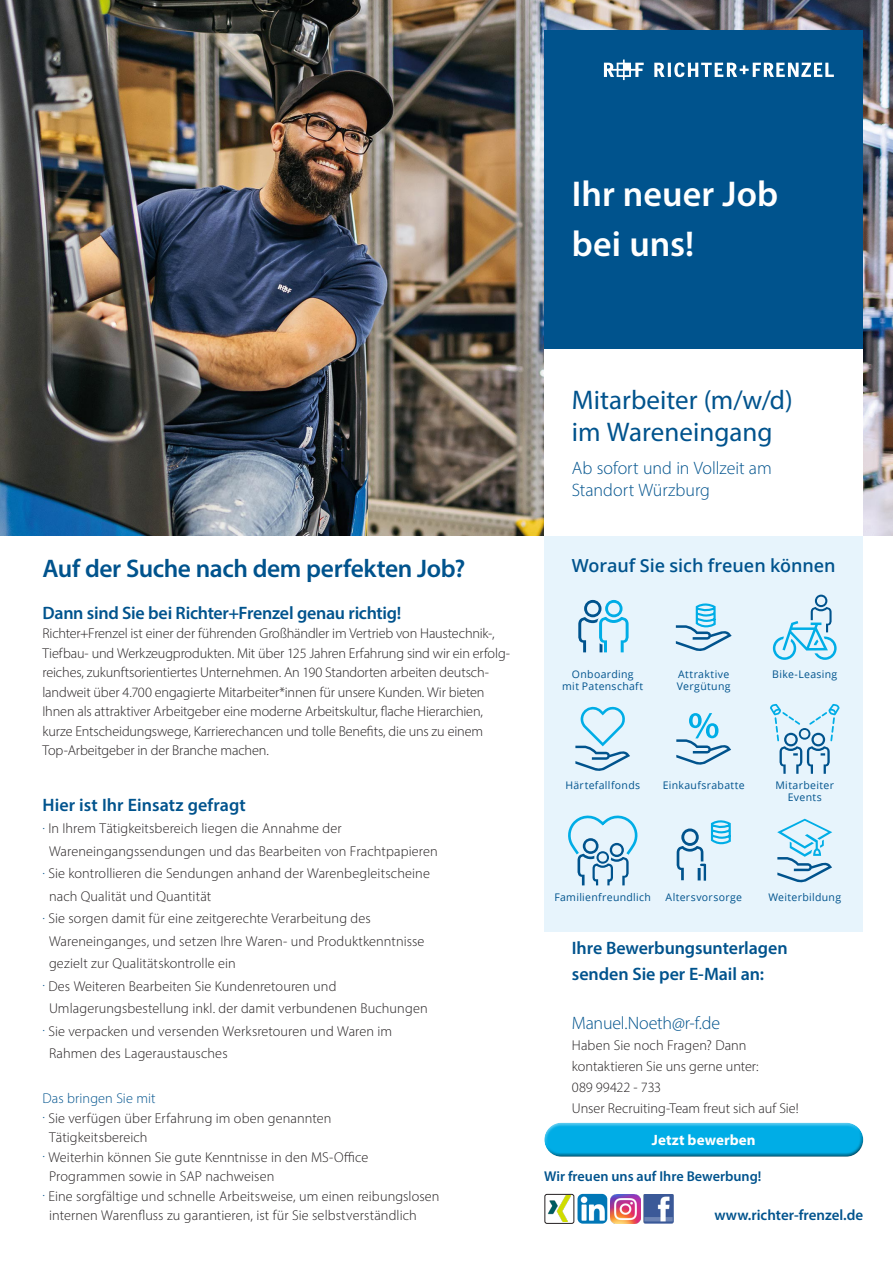
<style>
.page{position:relative;width:893px;height:1263px;background:#fff}
.page>*{position:absolute;margin:0;border:0;box-sizing:border-box;transform-origin:0 0}
.t1{font:600 36px "Myriad Pro";color:#fff}
.t2{font:27px/32.4px "Myriad Pro";color:#00538d}
.t3{font:600 25.5px "Myriad Pro";letter-spacing:-.015em;color:#00538d}
.t4{font:600 18px "Myriad Pro";letter-spacing:-.005em;color:#00538d}
.t5{font:300 18px/21.6px "Myriad Pro";letter-spacing:-.005em;color:#00538d}
.t6{font:600 18px "Open Sans";letter-spacing:-.005em;color:#00538d}
.t7{font:600 15px "Myriad Pro";color:#00538d}
.t8{font:700 15px "Myriad Pro";letter-spacing:.01em;color:#fff}
.t9{font:300 14.25px "Myriad Pro";letter-spacing:.005em;color:#231f20}
.t10{font:300 14.25px/19.5px "Myriad Pro";letter-spacing:-.015em;color:#231f20}
.t11{font:600 14.25px "Myriad Pro";color:#00538d}
.t12{font:300 14.25px "Myriad Pro";letter-spacing:.01em;color:#00538d}
.t13{font:10.5px/12px "Open Sans";letter-spacing:.03em;color:#00538d;text-align:center}
</style>
<div class="page">
<img style="left:0;top:0;width:893px;height:536px">
<div style="left:544px;top:536px;width:319px;height:395px;background:#e7f4fc"></div>
<div style="left:544px;top:349px;width:319px;height:187px;background:#fff"></div>
<div style="left:544px;top:30px;width:319px;height:319px;background:#00538d"></div>
<div style="left:539px;top:1118px;width:325px;height:32px;background:#fff;opacity:.75"></div>
<div style="left:543px;top:1129px;width:321px;height:28px;background:#231f20;opacity:.75"></div>
<svg style="left:578px;top:600px;width:51px;height:52px"></svg>
<svg style="left:575px;top:706px;width:55px;height:65px"></svg>
<svg style="left:568px;top:815px;width:69px;height:71px"></svg>
<svg style="left:676px;top:603px;width:56px;height:48px"></svg>
<svg style="left:676px;top:713px;width:55px;height:52px"></svg>
<svg style="left:676px;top:820px;width:55px;height:61px"></svg>
<svg style="left:773px;top:595px;width:64px;height:65px"></svg>
<svg style="left:770px;top:704px;width:70px;height:70px"></svg>
<svg style="left:777px;top:819px;width:55px;height:64px"></svg>
<svg style="left:654px;top:62px;width:180px;height:15px"></svg>
<svg style="left:604px;top:60px;width:40px;height:20px"></svg>
<img style="left:547px;top:1196px;width:24px;height:26px">
<div style="left:544px;top:1194px;width:30px;height:30px;border:1px solid #231f20;border-radius:2px"></div>
<img style="left:577px;top:1194px;width:30px;height:30px">
<img style="left:611px;top:1194px;width:29px;height:30px">
<img style="left:644px;top:1194px;width:29px;height:30px">
<p class="t1" style="left:572px;top:171px;width:208px">Ihr neuer Job</p>
<p class="t1" style="left:572px;top:220px;width:124px">bei uns!</p>
<p class="t3" style="left:43px;top:553px;width:424px">Auf der Suche nach dem perfekten Job?</p>
<p class="t4" style="left:43px;top:601px;width:360px">Dann sind Sie bei Richter+Frenzel genau richtig!</p>
<p class="t10" style="left:43px;top:623px;width:469px">Richter+Frenzel ist einer der führenden Großhändler im Vertrieb von Haustechnik-, Tiefbau- und Werkzeugprodukten. Mit über 125 Jahren Erfahrung sind wir ein erfolg&shy;reiches, zukunftsorientiertes Unternehmen. An 190 Standorten arbeiten deutsch&shy;landweit über 4.700 engagierte Mitarbeiter*innen für unsere Kunden. Wir bieten Ihnen als attraktiver Arbeitgeber eine moderne Arbeitskultur, flache Hierarchien, kurze Entscheidungswege, Karrierechancen und tolle Benefits, die uns zu einem Top-Arbeitgeber in der Branche machen.</p>
<p class="t4" style="left:43px;top:793px;width:205px">Hier ist Ihr Einsatz gefragt</p>
<p class="t9" style="left:43px;top:820px;width:301px"><sup>.</sup> In Ihrem Tätigkeitsbereich liegen die Annahme der</p>
<p class="t9" style="left:49px;top:842px;width:390px">Wareneingangssendungen und das Bearbeiten von Frachtpapieren</p>
<p class="t9" style="left:43px;top:865px;width:389px"><sup>.</sup> Sie kontrollieren die Sendungen anhand der Warenbegleitscheine</p>
<p class="t9" style="left:49px;top:887px;width:164px">nach Qualität und Quantität</p>
<p class="t9" style="left:43px;top:910px;width:330px"><sup>.</sup> Sie sorgen damit für eine zeitgerechte Verarbeitung des</p>
<p class="t9" style="left:49px;top:932px;width:377px">Wareneinganges, und setzen Ihre Waren- und Produktkenntnisse</p>
<p class="t9" style="left:49px;top:955px;width:188px">gezielt zur Qualitätskontrolle ein</p>
<p class="t9" style="left:43px;top:977px;width:295px"><sup>.</sup> Des Weiteren Bearbeiten Sie Kundenretouren und</p>
<p class="t9" style="left:49px;top:1000px;width:380px">Umlagerungsbestellung inkl. der damit verbundenen Buchungen</p>
<p class="t9" style="left:43px;top:1022px;width:351px"><sup>.</sup> Sie verpacken und versenden Werksretouren und Waren im</p>
<p class="t9" style="left:49px;top:1045px;width:180px">Rahmen des Lageraustausches</p>
<p class="t12" style="left:43px;top:1090px;width:115px">Das bringen Sie mit</p>
<p class="t9" style="left:43px;top:1109px;width:290px"><sup>.</sup> Sie verfügen über Erfahrung im oben genannten</p>
<p class="t9" style="left:49px;top:1129px;width:100px">Tätigkeitsbereich</p>
<p class="t9" style="left:43px;top:1148px;width:327px"><sup>.</sup> Weiterhin können Sie gute Kenntnisse in den MS-Office</p>
<p class="t9" style="left:49px;top:1168px;width:227px">Programmen sowie in SAP nachweisen</p>
<p class="t9" style="left:43px;top:1187px;width:399px"><sup>.</sup> Eine sorgfältige und schnelle Arbeitsweise, um einen reibungslosen</p>
<p class="t9" style="left:49px;top:1207px;width:369px">internen Warenfluss zu garantieren, ist für Sie selbstverständlich</p>
<p class="t2" style="left:572px;top:383px;width:222px">Mitarbeiter (m/w/d) im Wareneingang</p>
<p class="t5" style="left:572px;top:457px;width:201px">Ab sofort und in Vollzeit am<br>Standort Würzburg</p>
<p class="t6" style="left:572px;top:553px;width:265px">Worauf Sie sich freuen können</p>
<p class="t13" style="left:572px;top:668px;width:63px">Onboarding</p>
<p class="t13" style="left:772px;top:668px;width:66px">Bike-Leasing</p>
<p class="t13" style="left:562px;top:680px;width:83px">mit Patenschaft</p>
<p class="t13" style="left:678px;top:668px;width:53px">Attraktive</p>
<p class="t13" style="left:677px;top:680px;width:55px">Vergütung</p>
<p class="t13" style="left:565px;top:779px;width:76px">Härtefallfonds</p>
<p class="t13" style="left:663px;top:779px;width:84px">Einkaufsrabatte</p>
<p class="t13" style="left:775px;top:779px;width:60px">Mitarbeiter<br>Events</p>
<p class="t13" style="left:555px;top:891px;width:98px">Familienfreundlich</p>
<p class="t13" style="left:665px;top:891px;width:78px">Altersvorsorge</p>
<p class="t13" style="left:768px;top:891px;width:74px">Weiterbildung</p>
<p class="t4" style="left:572px;top:937px;width:217px">Ihre Bewerbungsunterlagen</p>
<p class="t4" style="left:572px;top:962px;width:194px">senden Sie per E-Mail an:</p>
<p class="t5" style="left:572px;top:1012px;width:150px">Manuel.Noeth@r-f.de</p>
<p class="t9" style="left:572px;top:1037px;width:176px">Haben Sie noch Fragen? Dann</p>
<p class="t9" style="left:572px;top:1058px;width:188px">kontaktieren Sie uns gerne unter:</p>
<p class="t9" style="left:572px;top:1079px;width:91px">089 99422 - 733</p>
<p class="t9" style="left:572px;top:1100px;width:228px">Unser Recruiting-Team freut sich auf Sie!</p>
<p class="t8" style="left:652px;top:1130px;width:105px">Jetzt bewerben</p>
<p class="t11" style="left:544px;top:1167px;width:219px">Wir freuen uns auf Ihre Bewerbung!</p>
<p class="t7" style="left:714px;top:1206px;width:150px">www.richter-frenzel.de</p>
</div>
